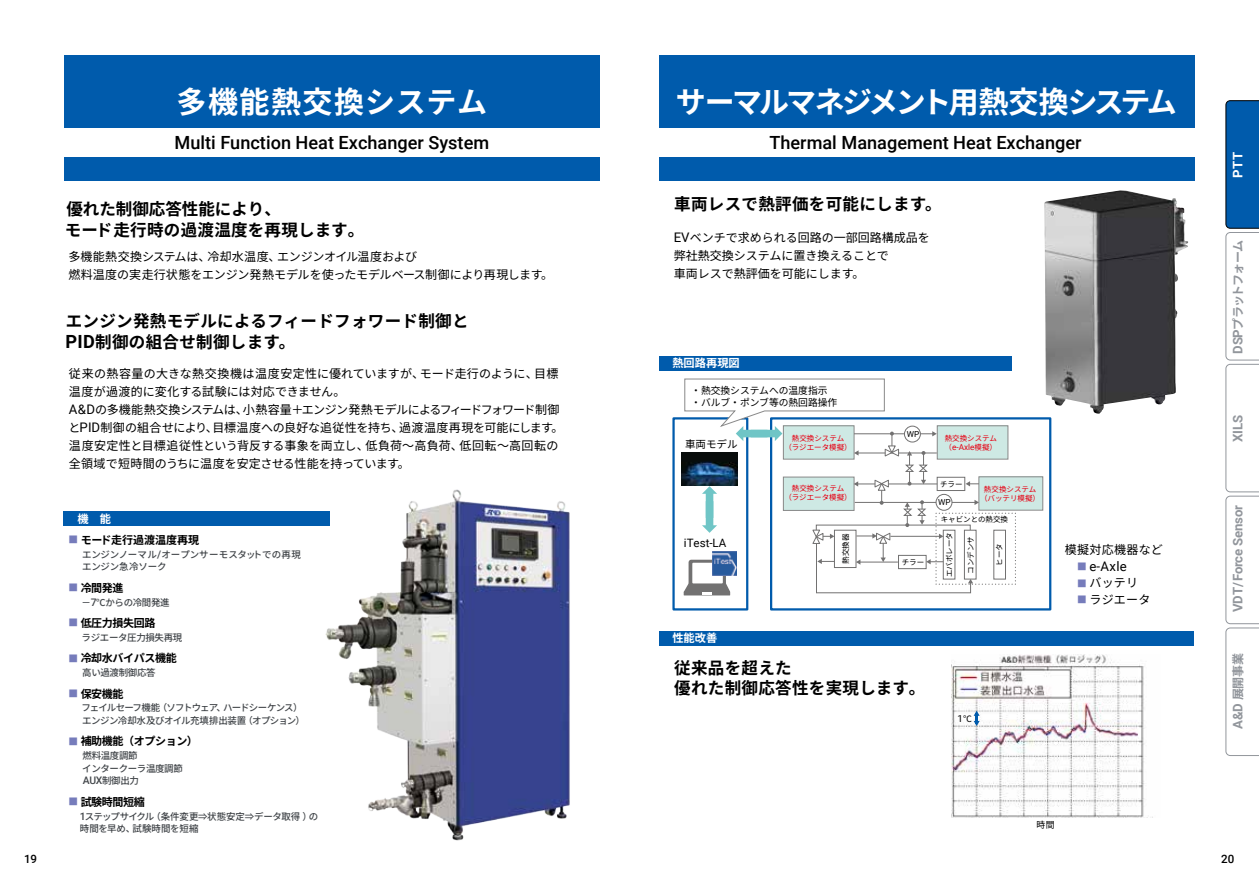
<style>
.page{position:relative;width:1259px;height:893px;background:#fff}
.page>*{position:absolute;margin:0;border:0;box-sizing:border-box;transform-origin:0 0}
.t1{font:30px "AD Noto Sans Bold";letter-spacing:-.085em;color:#fff}
.t2{font:30px "AD Noto Sans Bold";letter-spacing:.05em;color:#fff}
.t3{font:500 18.15px "Roboto";color:#000}
.t4{font:16.5px/19.8px "AD Noto Sans Bold";letter-spacing:.02em;color:#000}
.t5{font:16.5px/21px "AD Noto Sans Bold";color:#000}
.t6{font:700 13.2px "Roboto";letter-spacing:-.02em;color:#92969c}
.t7{font:13.2px "Roboto";color:#000}
.t8{font:700 13.2px "Roboto";color:#fff}
.t9{font:12px/18px "AD Noto Sans Regular";color:#000}
.t10{font:12px "AD Noto Sans Bold";letter-spacing:-.075em;color:#92969c}
.t11{font:12px "AD Noto Sans Regular";letter-spacing:.025em;color:#000}
.t12{font:12px "AD Noto Sans Bold";letter-spacing:-.055em;color:#92969c}
.t13{font:11.55px "Roboto";color:#000}
.t14{font:500 11.55px "Roboto";color:#000}
.t15{font:11.25px "AD Noto Sans Bold";color:#fff}
.t16{font:10.95px "AD Noto Sans Bold";letter-spacing:-.035em;color:#000}
.t17{font:10.95px "AD Noto Sans Bold";color:#000}
.t18{font:10.5px "AD Noto Sans Regular";color:#000}
.t19{font:9.75px/12px "AD Noto Sans Regular";color:#000}
.t20{font:9.75px "Roboto";color:#000}
.t21{font:9.45px/12.6px "AD Noto Sans Medium";letter-spacing:-.035em;color:#43474b}
.t22{font:9.45px/12.6px "AD Noto Sans Medium";letter-spacing:-.065em;color:#43474b}
.t23{font:9.45px/12.6px "AD Noto Sans Medium";letter-spacing:-.01em;color:#43474b}
.t24{font:8.85px "AD Noto Sans Regular";color:#000}
.t25{font:8.25px "Roboto";color:#e60012}
.t26{font:8.25px "Roboto";color:#000}
.t27{font:7.5px/9px "AD Noto Sans Regular";color:#e60012;text-align:center}
.t28{font:7.5px "AD Noto Sans Regular";color:#000}
.s1{font-family:"Roboto";font-weight:700;font-size:18.15px}
.s2{font-family:"Roboto";font-size:13.2px}
.s3{font-family:"AD Noto Sans Regular";font-size:9.6px;color:#767cbb}
.s4{font-family:"Roboto";font-weight:500;font-size:10.35px}
.s5{font-family:"AD Noto Sans Regular";font-size:7.5px}
.s6{font-family:"AD Noto Sans Regular";font-size:8.85px}
.s7{font-size:9.6px;color:#767cbb}
.s8{font-family:"Roboto";font-weight:700;font-size:13.2px}
</style>
<div class="page">
<div style="left:659px;top:55px;width:536px;height:126px;background:#005bac"></div>
<div style="left:658px;top:128px;width:538px;height:29px;background:#fff"></div>
<div style="left:659px;top:356px;width:352px;height:14px;background:#005bac"></div>
<div style="left:659px;top:631px;width:534px;height:14px;background:#005bac"></div>
<div style="left:64px;top:55px;width:536px;height:125px;background:#005bac"></div>
<div style="left:63px;top:128px;width:538px;height:29px;background:#fff"></div>
<div style="left:64px;top:511px;width:266px;height:15px;background:#005bac"></div>
<img style="left:325px;top:489px;width:245px;height:352px">
<img style="left:1044px;top:202px;width:134px;height:212px">
<div style="left:979px;top:477px;width:63px;height:33px;background:#cee9e4"></div>
<div style="left:978px;top:476px;width:65px;height:35px;border:1px solid #898989"></div>
<div style="left:672px;top:417px;width:76px;height:193px;border:2px solid #005bac"></div>
<div style="left:770px;top:417px;width:281px;height:193px;border:2px solid #005bac"></div>
<img style="left:681px;top:453px;width:3px;height:32px">
<hr style="left:683px;top:592px;width:47px;height:3px;background:#727171">
<svg style="left:684px;top:378px;width:332px;height:216px"></svg>
<img style="left:712px;top:551px;width:24px;height:25px">
<img style="left:951px;top:655px;width:202px;height:162px">
<svg style="left:973px;top:711px;width:6px;height:15px"></svg>
<svg style="left:1225px;top:100px;width:34px;height:656px"></svg>
<h1 class="t2" style="left:176px;top:85px;width:312px">多機能熱交換システム</h1>
<h1 class="t1" style="left:676px;top:85px;width:502px">サーマルマネジメント用熱交換システム</h1>
<h2 class="t3" style="left:174px;top:130px;width:316px">Multi Function Heat Exchanger System</h2>
<h2 class="t3" style="left:769px;top:130px;width:314px">Thermal Management Heat Exchanger</h2>
<h3 class="t5" style="left:65px;top:199px;width:301px">優れた制御応答性能により、<br>モード走行時の過渡温度を再現します。</h3>
<p class="t9" style="left:68px;top:248px;width:486px">多機能熱交換システムは、冷却水温度、エンジンオイル温度および<br>燃料温度の実走行状態をエンジン発熱モデルを使ったモデルベース制御により再現します。</p>
<h3 class="t4" style="left:65px;top:311px;width:404px;line-height:21px">エンジン発熱モデルによるフィードフォワード制御と<br><span class="s1">PID</span>制御の組合せ制御します。</h3>
<p class="t9" style="left:68px;top:365px;width:496px">従来の熱容量の大きな熱交換機は温度安定性に優れていますが、モード走行のように、目標温度が過渡的に変化する試験には対応できません。<br><span class="s2">A&amp;D</span>の多機能熱交換システムは、小熱容量＋エンジン発熱モデルによるフィードフォワード制御と<span class="s2">PID</span>制御の組合せにより、目標温度への良好な追従性を持ち、過渡温度再現を可能にします。温度安定性と目標追従性という背反する事象を両立し、低負荷～高負荷、低回転～高回転の全領域で短時間のうちに温度を安定させる性能を持っています。</p>
<p class="t15" style="left:77px;top:513px;width:35px">機　能</p>
<p class="t17" style="left:68px;top:534px;width:132px"><span class="s3">■</span> モード走行過渡温度再現</p>
<p class="t23" style="left:82px;top:548px;width:220px">エンジンノーマル<span class="s4">/</span>オープンサーモスタットでの再現エンジン急冷ソーク</p>
<p class="t16" style="left:68px;top:582px;width:57px"><span class="s3">■</span> 冷間発進</p>
<p class="t21" style="left:82px;top:596px;width:89px">－<span class="s4">7</span>℃からの冷間発進</p>
<p class="t16" style="left:68px;top:617px;width:89px"><span class="s3">■</span> 低圧力損失回路</p>
<p class="t21" style="left:82px;top:631px;width:102px">ラジエータ圧力損失再現</p>
<p class="t16" style="left:68px;top:652px;width:110px"><span class="s3">■</span> 冷却水バイパス機能</p>
<p class="t21" style="left:82px;top:666px;width:75px">高い過渡制御応答</p>
<p class="t16" style="left:68px;top:687px;width:57px"><span class="s3">■</span> 保安機能</p>
<p class="t22" style="left:82px;top:702px;width:225px">フェイルセーフ機能（ソフトウェア、ハードシーケンス）エンジン冷却水及びオイル充填排出装置（オプション）</p>
<p class="t16" style="left:68px;top:735px;width:131px"><span class="s3">■</span> 補助機能（オプション）</p>
<p class="t21" style="left:82px;top:750px;width:102px">燃料温度調節<br>インタークーラ温度調節<br><span class="s4">AUX</span>制御出力</p>
<p class="t16" style="left:68px;top:796px;width:78px"><span class="s3">■</span> 試験時間短縮</p>
<p class="t21" style="left:80px;top:810px;width:240px"><span class="s4">1</span>ステップサイクル（条件変更⇒状態安定⇒データ取得）の時間を早め、試験時間を短縮</p>
<h3 class="t4" style="left:674px;top:194px;width:269px">車両レスで熱評価を可能にします。</h3>
<p class="t9" style="left:674px;top:229px;width:257px"><span class="s2">EV</span>ベンチで求められる回路の一部回路構成品を弊社熱交換システムに置き換えることで<br>車両レスで熱評価を可能にします。</p>
<p class="t15" style="left:672px;top:357px;width:69px">熱回路再現図</p>
<p class="t19" style="left:691px;top:384px;width:147px">・熱交換システムへの温度指示・バルブ・ポンブ等の熱回路操作</p>
<p class="t18" style="left:685px;top:439px;width:54px">車両モデル</p>
<p class="t27" style="left:784px;top:434px;width:69px">熱交換システム<br>（ラジエータ模擬）</p>
<p class="t27" style="left:784px;top:484px;width:69px">熱交換システム<br>（ラジエータ模擬）</p>
<p class="t26" style="left:906px;top:428px;width:14px">WP</p>
<p class="t27" style="left:944px;top:433px;width:54px">熱交換システム</p>
<p class="t25" style="left:944px;top:441px;width:54px"><span class="s5">（</span>e-Axle<span class="s5">模擬）</span></p>
<p class="t27" style="left:980px;top:485px;width:61px">熱交換システム（バッテリ模擬）</p>
<p class="t28" style="left:940px;top:480px;width:24px">チラー</p>
<p class="t26" style="left:938px;top:497px;width:14px">WP</p>
<p class="t28" style="left:940px;top:515px;width:69px">キャビンとの熱交換</p>
<p class="t13" style="left:684px;top:535px;width:44px">iTest-LA</p>
<p class="t15" style="left:672px;top:632px;width:46px">性能改善</p>
<p class="t28" style="left:945px;top:577px;width:46px;rotate:-90deg">エバボレータ</p>
<p class="t28" style="left:966px;top:574px;width:39px;rotate:-90deg">コンデンサ</p>
<p class="t28" style="left:841px;top:564px;width:31px;rotate:-90deg">熱交換器</p>
<p class="t28" style="left:995px;top:566px;width:24px;rotate:-90deg">ヒータ</p>
<p class="t28" style="left:901px;top:558px;width:24px">チラー</p>
<h3 class="t4" style="left:674px;top:659px;width:253px">従来品を超えた<br>優れた制御応答性を実現します。</h3>
<p class="t20" style="left:957px;top:712px;width:16px">1<span class="s6">℃</span></p>
<p class="t11" style="left:1064px;top:543px;width:100px">模擬対応機器など</p>
<p class="t7" style="left:1077px;top:557px;width:51px"><span class="s3">■</span> e-Axle</p>
<p class="t9" style="left:1077px;top:574px;width:63px"><span class="s7">■</span> バッテリ</p>
<p class="t9" style="left:1077px;top:591px;width:75px"><span class="s7">■</span> ラジエータ</p>
<p class="t24" style="left:1036px;top:820px;width:19px">時間</p>
<p class="t8" style="left:1228px;top:178px;width:28px;rotate:-90deg">PTT</p>
<p class="t10" style="left:1231px;top:354px;width:115px;rotate:-90deg"><span class="s8">DSP</span>プラットフォーム</p>
<p class="t6" style="left:1228px;top:442px;width:29px;rotate:-90deg">XILS</p>
<p class="t6" style="left:1228px;top:612px;width:108px;rotate:-90deg">VDT/Force Sensor</p>
<p class="t12" style="left:1231px;top:729px;width:77px;rotate:-90deg"><span class="s8">A&amp;D</span> 展開事業</p>
<p class="t14" style="left:24px;top:850px;width:15px">19</p>
<p class="t14" style="left:1221px;top:850px;width:15px">20</p>
</div>
